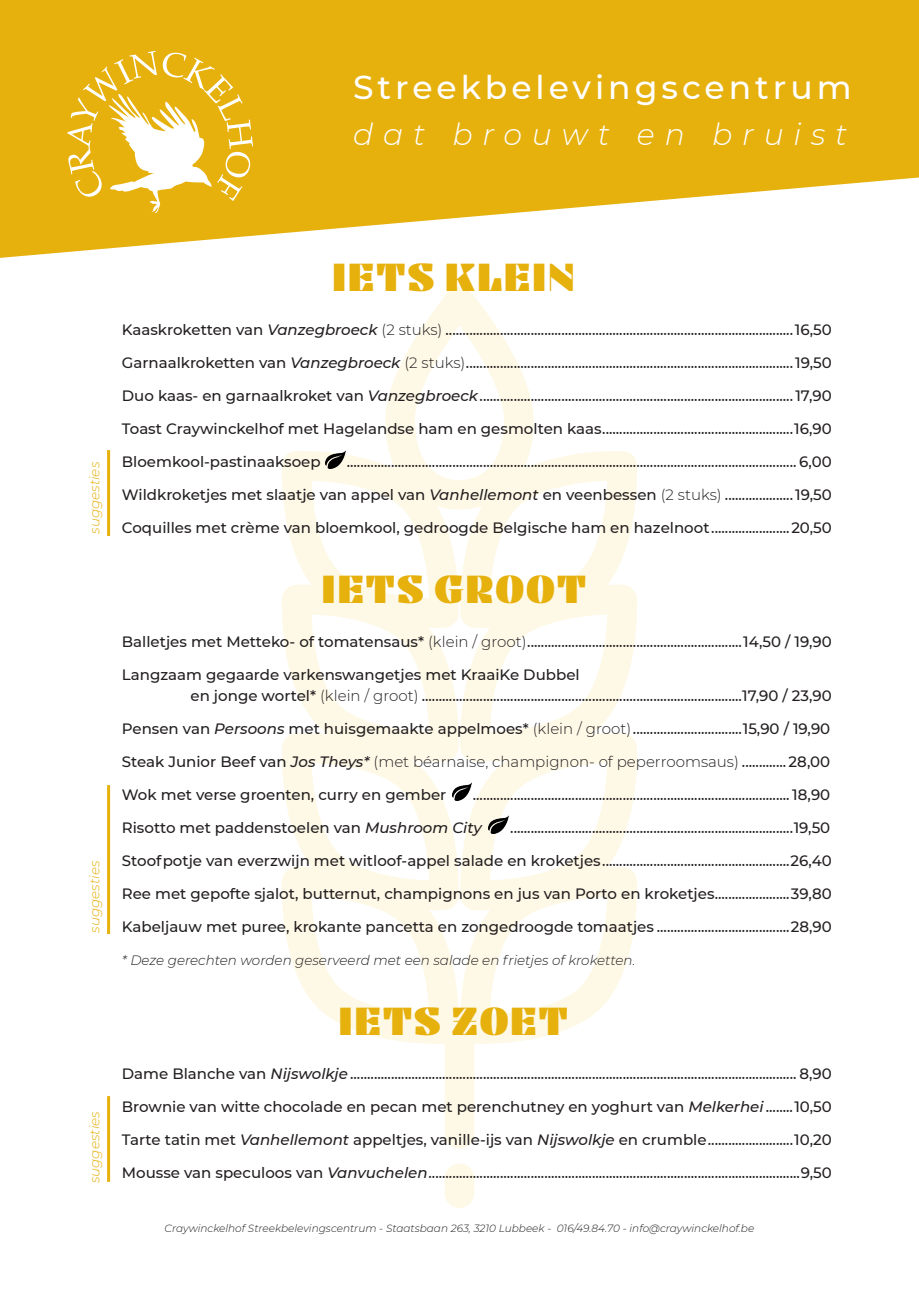
<style>
.page{position:relative;width:919px;height:1289px;background:#fff}
.page>*{position:absolute;margin:0;border:0;box-sizing:border-box;transform-origin:0 0}
.t1{font:800 39px "Tocco";letter-spacing:.05em;color:#e6b00d}
.t2{font:500 33px "Montserrat";letter-spacing:.12em;color:#fff}
.t3{font:italic 300 30px "Montserrat";letter-spacing:.325em;color:#fff}
.t4{font:500 15px/33px "Montserrat";color:#231f20}
.t5{font:300 15px "Montserrat";color:#231f20}
.t6{font:italic 300 13.5px "Montserrat";color:#231f20}
.t7{font:italic 300 13.5px "Montserrat";color:#e6b00d}
.t8{font:italic 300 10.5px "Montserrat";color:#231f20}
.s1{font-style:italic}
.s2{font-weight:300}
.s3{font-weight:500}
.s4{font-weight:500;font-style:italic}
</style>
<div class="page">
<svg style="left:282px;top:287px;width:355px;height:861px"></svg>
<div style="left:444px;top:1163px;width:30px;height:44px;background:#fef9e6;border-radius:15px"></div>
<svg style="left:0;top:0;width:918px;height:258px;fill:#e6b00d"></svg>
<hr style="left:107px;top:450px;width:3px;height:86px;background:#e6b00d">
<hr style="left:107px;top:785px;width:3px;height:149px;background:#e6b00d">
<hr style="left:107px;top:1096px;width:3px;height:85px;background:#e6b00d">
<img style="left:452px;top:782px;width:19px;height:18px">
<svg style="left:67px;top:51px;width:186px;height:162px"></svg>
<img style="left:326px;top:450px;width:19px;height:18px">
<img style="left:489px;top:815px;width:19px;height:18px">
<h2 class="t2" style="left:353px;top:67px;width:500px">Streekbelevingscentrum</h2>
<h3 class="t3" style="left:353px;top:116px;width:495px">dat brouwt en bruist</h3>
<p class="t7" style="left:87px;top:534px;width:73px;rotate:-90deg">suggesties</p>
<p class="t7" style="left:87px;top:932px;width:73px;rotate:-90deg">suggesties</p>
<p class="t7" style="left:87px;top:1183px;width:73px;rotate:-90deg">suggesties</p>
<h1 class="t1" style="left:332px;top:254px;width:243px">IETS KLEIN</h1>
<p class="t4" style="left:122px;top:313px;width:711px">Kaaskroketten van <span class="s1">Vanzegbroeck</span> <span class="s2">(2 stuks)</span> ......................................................................................................16,50</p>
<p class="t4" style="left:122px;top:346px;width:711px">Garnaalkroketten van <span class="s1">Vanzegbroeck</span> <span class="s2">(2 stuks)</span>................................................................................................19,50</p>
<p class="t4" style="left:122px;top:379px;width:711px">Duo kaas- en garnaalkroket van <span class="s1">Vanzegbroeck</span>............................................................................................ 17,90</p>
<p class="t4" style="left:122px;top:412px;width:711px">Toast Craywinckelhof met Hagelandse ham en gesmolten kaas........................................................16,90</p>
<p class="t4" style="left:122px;top:445px;width:200px">Bloemkool-pastinaaksoep</p>
<p class="t4" style="left:347px;top:445px;width:486px">.................................................................................................................................... 6,00</p>
<p class="t4" style="left:122px;top:478px;width:711px">Wildkroketjes met slaatje van appel van <span class="s1">Vanhellemont</span> en veenbessen <span class="s2">(2 stuks)</span> ....................19,50<br>Coquilles met crème van bloemkool, gedroogde Belgische ham en hazelnoot .......................20,50</p>
<h1 class="t1" style="left:322px;top:566px;width:265px">IETS GROOT</h1>
<p class="t4" style="left:122px;top:625px;width:711px">Balletjes met Metteko- of tomatensaus* <span class="s2">(klein / groot)</span>...............................................................14,50 / 19,90</p>
<p class="t4" style="left:190px;top:664px;width:642px;line-height:21px;text-indent:-69px">Langzaam gegaarde varkenswangetjes met KraaiKe Dubbel<br>en jonge wortel* <span class="s2">(klein / groot)</span> ..............................................................................................17,90 / 23,90</p>
<p class="t4" style="left:122px;top:712px;width:709px">Pensen van <span class="s1">Persoons</span> met huisgemaakte appelmoes* <span class="s2">(klein / groot)</span>................................15,90 / 19,90</p>
<p class="t5" style="left:122px;top:752px;width:710px"><span class="s3">Steak Junior Beef van</span> <span class="s4">Jos Theys*</span> (met béarnaise, champignon- of peperroomsaus) <span class="s3">............. 28,00</span></p>
<p class="t4" style="left:122px;top:778px;width:326px">Wok met verse groenten, curry en gember</p>
<p class="t4" style="left:473px;top:778px;width:359px">............................................................................................. 18,90</p>
<p class="t4" style="left:122px;top:811px;width:361px">Risotto met paddenstoelen van <span class="s1">Mushroom City</span></p>
<p class="t4" style="left:510px;top:811px;width:321px">...................................................................................19,50</p>
<p class="t4" style="left:122px;top:844px;width:711px">Stoofpotje van everzwijn met witloof-appel salade en kroketjes.......................................................26,40</p>
<p class="t4" style="left:122px;top:877px;width:711px">Ree met gepofte sjalot, butternut, champignons en jus van Porto en kroketjes......................39,80<br>Kabeljauw met puree, krokante pancetta en zongedroogde tomaatjes .......................................28,90</p>
<p class="t6" style="left:122px;top:951px;width:515px">* Deze gerechten worden geserveerd met een salade en frietjes of kroketten.</p>
<h1 class="t1" style="left:339px;top:998px;width:230px">IETS ZOET</h1>
<p class="t4" style="left:122px;top:1056px;width:711px">Dame Blanche van <span class="s1">Nijswolkje</span>................................................................................................................................... 8,90</p>
<p class="t4" style="left:122px;top:1089px;width:711px">Brownie van witte chocolade en pecan met perenchutney en yoghurt van <span class="s1">Melkerhei</span> ........10,50</p>
<p class="t4" style="left:122px;top:1122px;width:711px">Tarte tatin met <span class="s1">Vanhellemont</span> appeltjes, vanille-ijs van <span class="s1">Nijswolkje</span> en crumble.........................10,20</p>
<p class="t4" style="left:122px;top:1155px;width:711px">Mousse van speculoos van <span class="s1">Vanvuchelen</span>.............................................................................................................9,50</p>
<p class="t8" style="left:165px;top:1222px;width:591px">Craywinckelhof Streekbelevingscentrum - Staatsbaan 263, 3210 Lubbeek - 016/49.84.70 - info@craywinckelhof.be</p>
</div>
